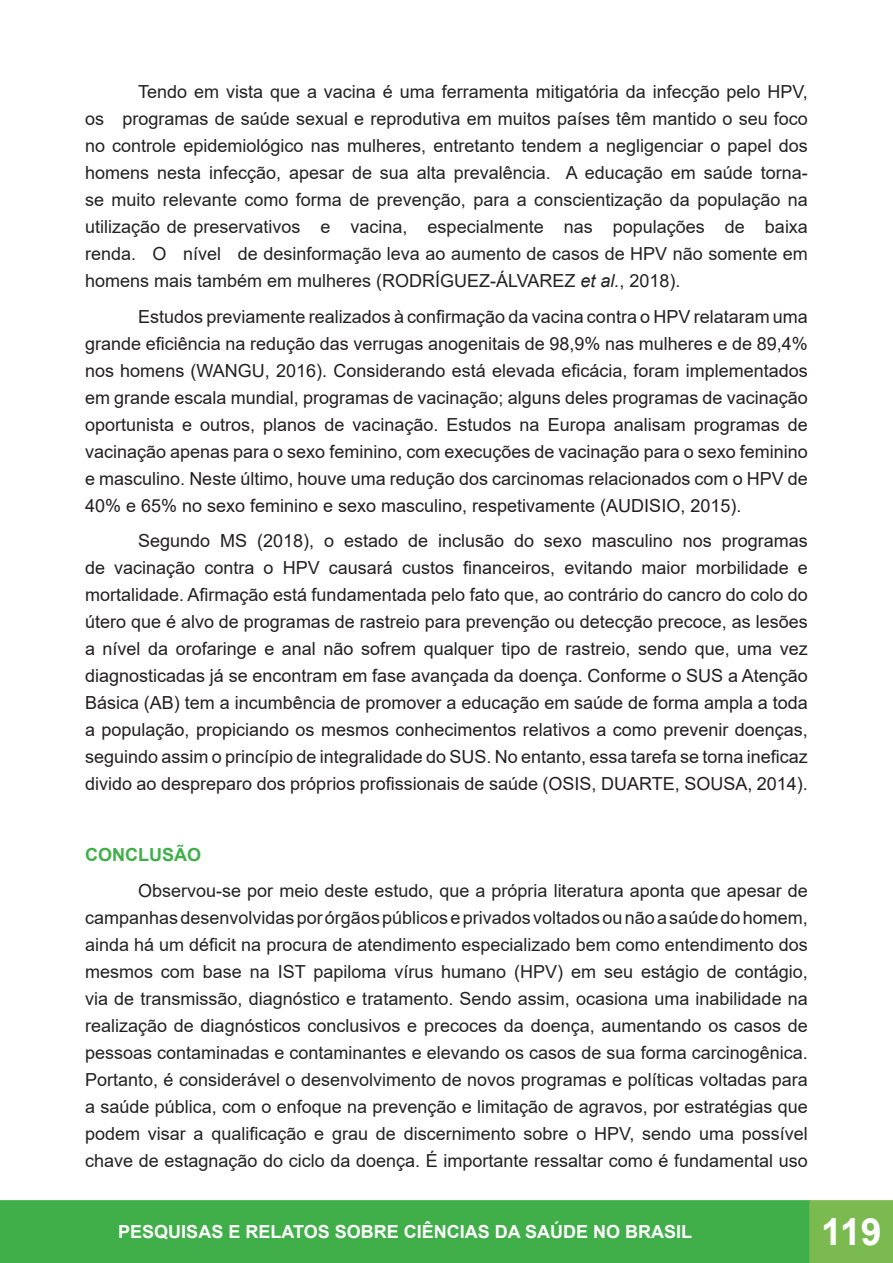
<style>
.page{position:relative;width:893px;height:1263px;background:#fff}
.page>*{position:absolute;margin:0;border:0;box-sizing:border-box;transform-origin:0 0}
.t1{font:700 37.5px "Arial";color:#fff}
.t2{font:18px/27px "Arial";color:#222;text-align:justify}
.t3{font:18px/27px "Arial";color:#231f20;text-align:justify}
.t4{font:700 18px "Arial";color:#fff}
.t5{font:700 18px "Arial";color:#40ae49}
.s1{font-style:italic}
.s2{color:#212121}
.s3{color:#222}
</style>
<div class="page">
<div style="left:0;top:1201px;width:810px;height:61px;background:#40ae49"></div>
<div style="left:0;top:1200px;width:811px;height:63px;border:2px solid #40ae49"></div>
<div style="left:810px;top:1201px;width:83px;height:61px;background:#7aba4f"></div>
<div style="left:809px;top:1200px;width:84px;height:63px;border:2px solid #7aba4f"></div>
<p class="t2" style="left:85px;top:78px;width:724px;text-indent:53px">Tendo em vista que a vacina é uma ferramenta mitigatória da infecção pelo HPV, os programas de saúde sexual e reprodutiva em muitos países têm mantido o seu foco no controle epidemiológico nas mulheres, entretanto tendem a negligenciar o papel dos homens nesta infecção, apesar de sua alta prevalência. A educação em saúde torna&shy;se muito relevante como forma de prevenção, para a conscientização da população na utilização de preservativos e vacina, especialmente nas populações de baixa renda. O nível de desinformação leva ao aumento de casos de HPV não somente em homens mais também em mulheres (RODRÍGUEZ-ÁLVAREZ <span class="s1">et al.</span>, 2018).</p>
<p class="t3" style="left:85px;top:303px;width:724px;text-indent:53px">Estudos previamente realizados à confirmação da vacina contra o HPV relataram uma grande eficiência na redução das verrugas anogenitais de 98,9% nas mulheres e de 89,4% nos homens (<span class="s2">WANGU, 2016)</span>. Considerando está elevada eficácia, foram implementados em grande escala mundial, programas de vacinação; alguns deles programas de vacinação oportunista e outros, planos de vacinação. <span class="s3">Estudos</span> na Europa analisam programas de vacinação apenas para o sexo feminino, com execuções de vacinação para o sexo feminino e masculino. Neste último, houve uma redução dos carcinomas relacionados com o HPV de 40% e 65% no sexo feminino e sexo masculino, respetivamente (AUDISIO, 2015).</p>
<p class="t3" style="left:85px;top:527px;width:724px;text-indent:53px">Segundo MS (2018), o estado de inclusão do sexo masculino nos programas de vacinação contra o HPV causará custos financeiros, evitando maior morbilidade e mortalidade. Afirmação está fundamentada pelo fato que, ao contrário do cancro do colo do útero que é alvo de programas de rastreio para prevenção ou detecção precoce, as lesões a nível da orofaringe e anal não sofrem qualquer tipo de rastreio, sendo que, uma vez diagnosticadas já se encontram em fase avançada da doença. Conforme o SUS a Atenção Básica (AB) tem a incumbência de promover a educação em saúde de forma ampla a toda a população, propiciando os mesmos conhecimentos relativos a como prevenir doenças, seguindo assim o princípio de integralidade do SUS. No entanto, essa tarefa se torna ineficaz divido ao despreparo dos próprios profissionais de saúde (OSIS, DUARTE, SOUSA, 2014).</p>
<p class="t5" style="left:85px;top:842px;width:117px">CONCLUSÃO</p>
<p class="t2" style="left:85px;top:877px;width:724px;text-indent:53px">Observou-se por meio deste estudo, que a própria literatura aponta que apesar de campanhas desenvolvidas por órgãos públicos e privados voltados ou não a saúde do homem, ainda há um déficit na procura de atendimento especializado bem como entendimento dos mesmos com base na IST papiloma vírus humano (HPV) em seu estágio de contágio, via de transmissão, diagnóstico e tratamento. Sendo assim, ocasiona uma inabilidade na realização de diagnósticos conclusivos e precoces da doença, aumentando os casos de pessoas contaminadas e contaminantes e elevando os casos de sua forma carcinogênica.<br>Portanto, é considerável o desenvolvimento de novos programas e políticas voltadas para a saúde pública, com o enfoque na prevenção e limitação de agravos, por estratégias que podem visar a qualificação e grau de discernimento sobre o HPV, sendo uma possível chave de estagnação do ciclo da doença. É importante ressaltar como é fundamental uso</p>
<p class="t4" style="left:118px;top:1219px;width:575px">PESQUISAS E RELATOS SOBRE CIÊNCIAS DA SAÚDE NO BRASIL</p>
<h1 class="t1" style="left:821px;top:1206px;width:62px">119</h1>
</div>
